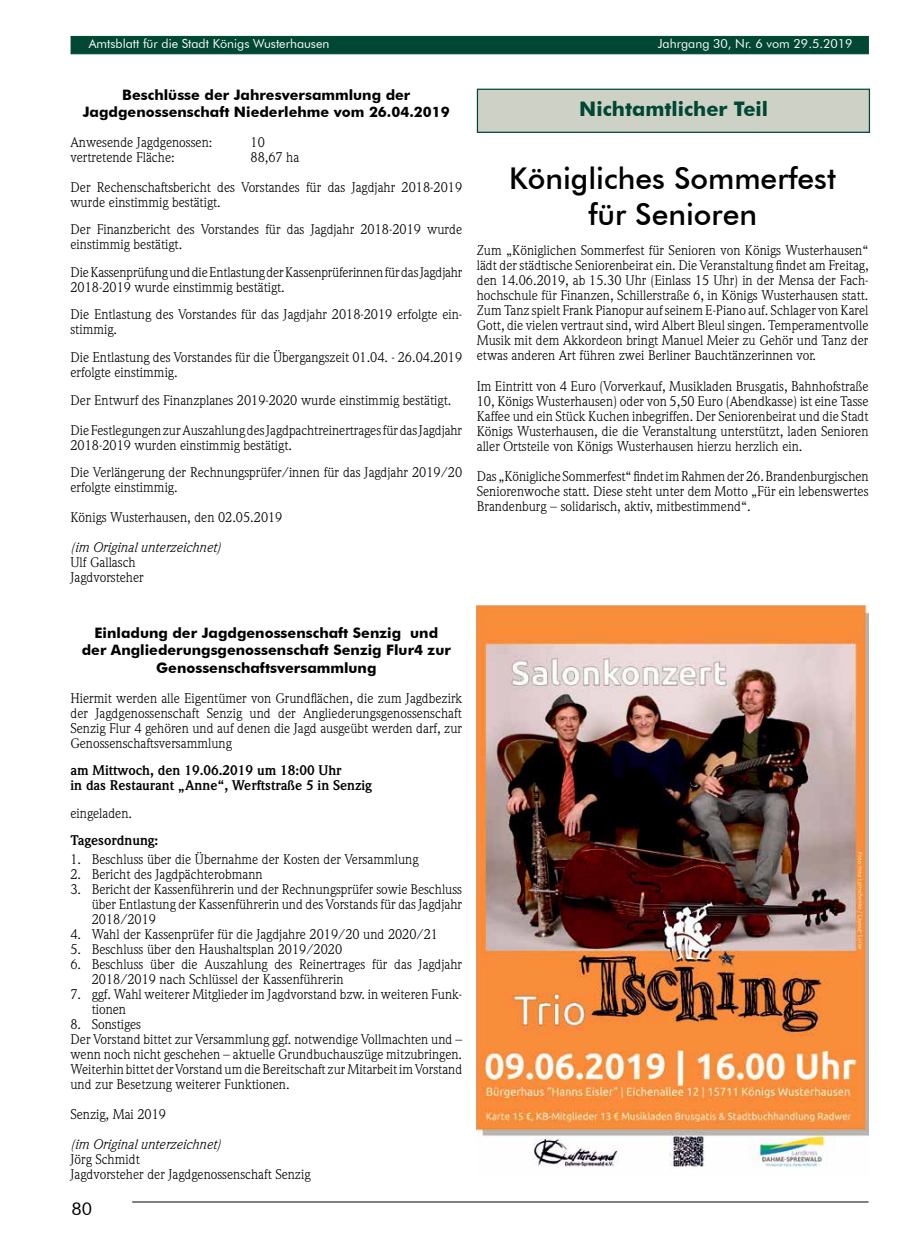
<style>
.page{position:relative;width:904px;height:1241px;background:#fff}
.page>*{position:absolute;margin:0;border:0;box-sizing:border-box;transform-origin:0 0}
.t1{font:500 30px/36px "Futura BT";color:#000;text-align:center}
.t2{font:700 20.12px "Futura BT";color:#004734}
.t3{font:17.5px "Futura BT";color:#000}
.t4{font:700 14.38px/17.2px "Futura BT";color:#000;text-align:center}
.t5{font:13.75px/15px "Weidemann Std";color:#000}
.t6{font:700 13.75px/15px "Weidemann Std";color:#000}
.t7{font:italic 13.75px "Weidemann Std";color:#000}
.t8{font:12.5px "Futura BT";color:#fff}
</style>
<div class="page">
<hr style="left:132px;top:1201px;width:736px;height:1px;background:#000">
<div style="left:71px;top:36px;width:797px;height:18px;background:#004734;border:1px solid #004734"></div>
<div style="left:477px;top:89px;width:393px;height:44px;background:#cdd1c6;border:1px solid #004734"></div>
<img style="left:477px;top:605px;width:391px;height:562px">
<p class="t8" style="left:89px;top:36px;width:242px">Amtsblatt für die Stadt Königs Wusterhausen</p>
<p class="t8" style="left:657px;top:36px;width:196px">Jahrgang 30, Nr. 6 vom 29.5.2019</p>
<p class="t4" style="left:83px;top:86px;width:368px">Beschlüsse der Jahresversammlung der<br>Jagdgenossenschaft Niederlehme vom 26.04.2019</p>
<p class="t5" style="left:70px;top:134px;width:143px">Anwesende Jagdgenossen:</p>
<p class="t5" style="left:250px;top:134px;width:16px">10</p>
<p class="t5" style="left:70px;top:149px;width:106px">vertretende Fläche:</p>
<h2 class="t2" style="left:579px;top:97px;width:190px">Nichtamtlicher Teil</h2>
<p class="t5" style="left:70px;top:142px;width:393px;line-height:30px;text-indent:180px">88,67 ha<br>Der Rechenschaftsbericht des Vorstandes für das Jagdjahr 2018-2019</p>
<p class="t5" style="left:70px;top:188px;width:393px;line-height:27.5px">wurde einstimmig bestätigt.<br>Der Finanzbericht des Vorstandes für das Jagdjahr 2018-2019 wurde</p>
<p class="t5" style="left:70px;top:231px;width:393px;line-height:27.5px">einstimmig bestätigt.<br>Die Kassenprüfung und die Entlastung der Kassenprüferinnen für das Jagdjahr</p>
<p class="t5" style="left:70px;top:273px;width:393px;line-height:27.5px">2018-2019 wurde einstimmig bestätigt.<br>Die Entlastung des Vorstandes für das Jagdjahr 2018-2019 erfolgte ein-</p>
<p class="t5" style="left:70px;top:316px;width:393px;line-height:27.5px">stimmig.<br>Die Entlastung des Vorstandes für die Übergangszeit 01.04. - 26.04.2019</p>
<p class="t5" style="left:70px;top:358px;width:382px;line-height:27.5px">erfolgte einstimmig.<br>Der Entwurf des Finanzplanes 2019-2020 wurde einstimmig bestätigt.</p>
<p class="t5" style="left:70px;top:422px;width:393px">Die Festlegungen zur Auszahlung des Jagdpachtreinertrages für das Jagdjahr<br>2018-2019 wurden einstimmig bestätigt.</p>
<p class="t5" style="left:70px;top:464px;width:393px">Die Verlängerung der Rechnungsprüfer/innen für das Jagdjahr 2019/20 erfolgte einstimmig.</p>
<p class="t5" style="left:70px;top:509px;width:213px">Königs Wusterhausen, den 02.05.2019</p>
<p class="t7" style="left:70px;top:539px;width:151px">(im Original unterzeichnet)</p>
<p class="t5" style="left:70px;top:554px;width:75px">Ulf Gallasch<br>Jagdvorsteher</p>
<h1 class="t1" style="left:509px;top:160px;width:328px">Königliches Sommerfest für Senioren</h1>
<p class="t5" style="left:477px;top:243px;width:393px;text-align:justify">Zum „Königlichen Sommerfest für Senioren von Königs Wusterhausen“ lädt der städtische Seniorenbeirat ein. Die Veranstaltung findet am Freitag, den 14.06.2019, ab 15.30 Uhr (Einlass 15 Uhr) in der Mensa der Fach&shy;hochschule für Finanzen, Schillerstraße 6, in Königs Wusterhausen statt.<br>Zum Tanz spielt Frank Pianopur auf seinem E-Piano auf. Schlager von Karel Gott, die vielen vertraut sind, wird Albert Bleul singen. Temperamentvolle Musik mit dem Akkordeon bringt Manuel Meier zu Gehör und Tanz der etwas anderen Art führen zwei Berliner Bauchtänzerinnen vor.</p>
<p class="t5" style="left:477px;top:378px;width:393px;text-align:justify">Im Eintritt von 4 Euro (Vorverkauf, Musikladen Brusgatis, Bahnhofstraße 10, Königs Wusterhausen) oder von 5,50 Euro (Abendkasse) ist eine Tasse Kaffee und ein Stück Kuchen inbegriffen. Der Seniorenbeirat und die Stadt Königs Wusterhausen, die die Veranstaltung unterstützt, laden Senioren aller Ortsteile von Königs Wusterhausen hierzu herzlich ein.</p>
<p class="t5" style="left:477px;top:468px;width:393px;text-align:justify">Das „Königliche Sommerfest“ findet im Rahmen der 26. Brandenburgischen Seniorenwoche statt. Diese steht unter dem Motto „Für ein lebenswertes Brandenburg – solidarisch, aktiv, mitbestimmend“.</p>
<p class="t4" style="left:82px;top:624px;width:370px">Einladung der Jagdgenossenschaft Senzig und der Angliederungsgenossenschaft Senzig Flur4 zur<br>Genossenschaftsversammlung</p>
<p class="t5" style="left:70px;top:690px;width:393px;text-align:justify">Hiermit werden alle Eigentümer von Grundflächen, die zum Jagdbezirk der Jagdgenossenschaft Senzig und der Angliederungsgenossenschaft Senzig Flur 4 gehören und auf denen die Jagd ausgeübt werden darf, zur Genossenschaftsversammlung</p>
<p class="t6" style="left:70px;top:763px;width:303px">am Mittwoch, den 19.06.2019 um 18:00 Uhr<br>in das Restaurant „Anne“, Werftstraße 5 in Senzig</p>
<p class="t5" style="left:70px;top:805px;width:63px">eingeladen.</p>
<p class="t6" style="left:70px;top:833px;width:89px">Tagesordnung:</p>
<p class="t5" style="left:70px;top:851px;width:349px">1. Beschluss über die Übernahme der Kosten der Versammlung</p>
<p class="t5" style="left:70px;top:866px;width:194px">2. Bericht des Jagdpächterobmann</p>
<p class="t5" style="left:92px;top:881px;width:372px;text-align:justify;text-indent:-21px">3. Bericht der Kassenführerin und der Rechnungsprüfer sowie Beschluss über Entlastung der Kassenführerin und des Vorstands für das Jagdjahr 2018/2019</p>
<p class="t5" style="left:70px;top:926px;width:369px">4. Wahl der Kassenprüfer für die Jagdjahre 2019/20 und 2020/21</p>
<p class="t5" style="left:70px;top:941px;width:273px">5. Beschluss über den Haushaltsplan 2019/2020</p>
<p class="t5" style="left:92px;top:956px;width:372px;text-indent:-21px">6. Beschluss über die Auszahlung des Reinertrages für das Jagdjahr<br>2018/2019 nach Schlüssel der Kassenführerin</p>
<p class="t5" style="left:92px;top:986px;width:372px;text-indent:-21px">7. ggf. Wahl weiterer Mitglieder im Jagdvorstand bzw. in weiteren Funk&shy;tionen</p>
<p class="t5" style="left:70px;top:1016px;width:393px">8. Sonstiges<br>Der Vorstand bittet zur Versammlung ggf. notwendige Vollmachten und – wenn noch nicht geschehen – aktuelle Grundbuchauszüge mitzubringen.<br>Weiterhin bittet der Vorstand um die Bereitschaft zur Mitarbeit im Vorstand und zur Besetzung weiterer Funktionen.</p>
<p class="t5" style="left:70px;top:1106px;width:97px">Senzig, Mai 2019</p>
<p class="t7" style="left:70px;top:1135px;width:151px">(im Original unterzeichnet)</p>
<p class="t5" style="left:70px;top:1151px;width:241px">Jörg Schmidt<br>Jagdvorsteher der Jagdgenossenschaft Senzig</p>
<p class="t3" style="left:72px;top:1198px;width:22px">80</p>
</div>
